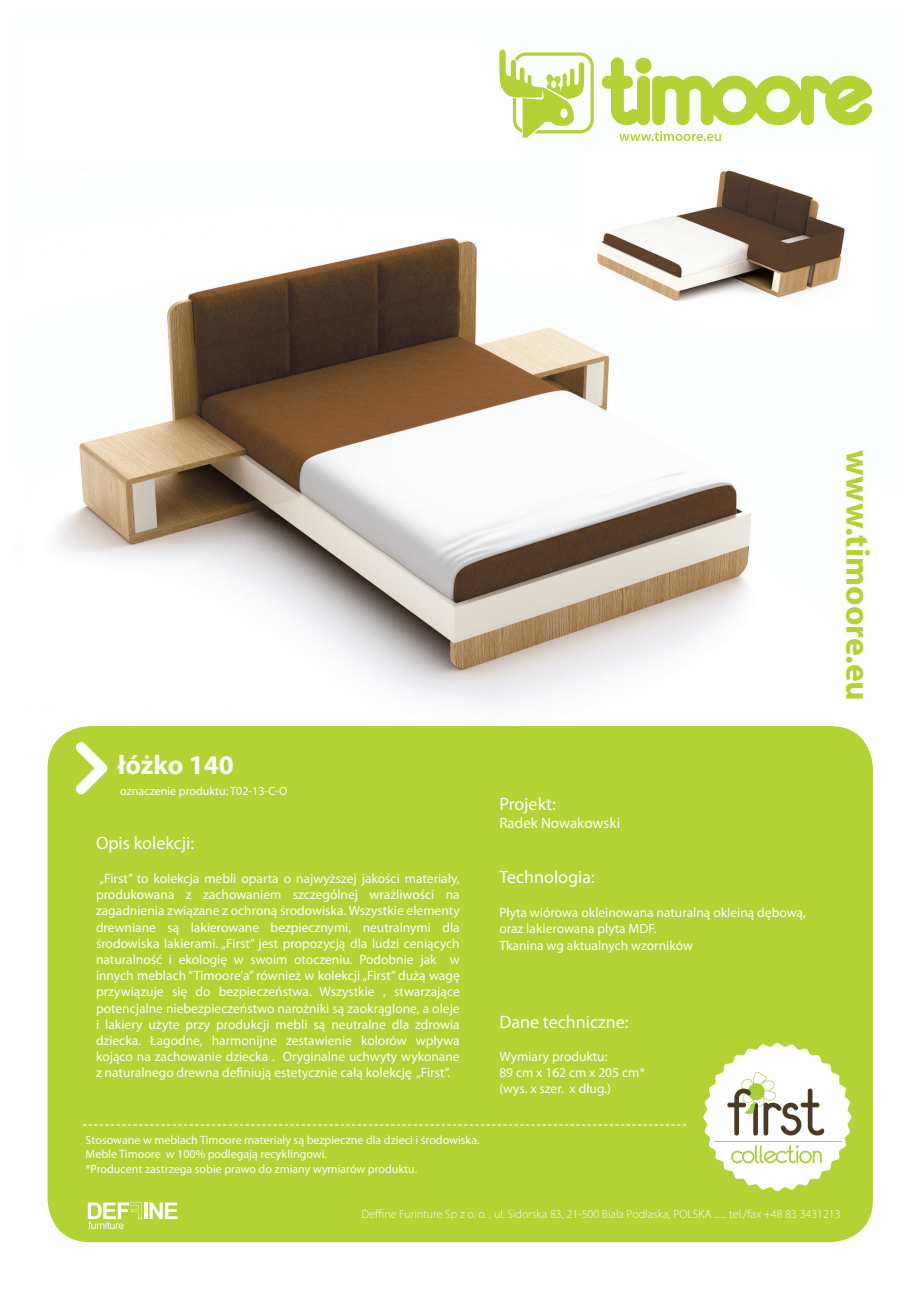
<style>
.page{position:relative;width:919px;height:1289px;background:#fff}
.page>*{position:absolute;margin:0;border:0;box-sizing:border-box;transform-origin:0 0}
.t1{font:700 33.75px "Myriad Pro";color:#b3d234}
.t2{font:700 27px "Myriad Pro";color:#fff}
.t3{font:18px "Myriad Pro";color:#fff}
.t4{font:15px "Myriad Pro";color:#fff}
.t5{font:13.5px/16.2px "Myriad Pro";color:#fff;text-align:justify}
.t6{font:12px "Myriad Pro";color:#fff}
.t7{font:300 12px "Myriad Pro";color:#fff}
</style>
<div class="page">
<img style="left:47px;top:49px;width:826px;height:731px">
<div style="left:48px;top:726px;width:824px;height:516px;background:#b3d234;border-radius:43px"></div>
<svg style="left:83px;top:1124px;width:603px;height:1px"></svg>
<svg style="left:76px;top:742px;width:31px;height:52px"></svg>
<svg style="left:703px;top:1043px;width:148px;height:148px"></svg>
<svg style="left:601px;top:58px;width:271px;height:67px"></svg>
<svg style="left:499px;top:50px;width:94px;height:88px"></svg>
<svg style="left:619px;top:131px;width:102px;height:10px"></svg>
<hr style="left:144px;top:1202px;width:3px;height:16px;background:#fff">
<svg style="left:149px;top:1202px;width:28px;height:16px"></svg>
<svg style="left:88px;top:1202px;width:54px;height:26px"></svg>
<p class="t2" style="left:118px;top:747px;width:117px">łóżko 140</p>
<p class="t6" style="left:120px;top:783px;width:169px">oznaczenie produktu: T02-13-C-O</p>
<p class="t3" style="left:499px;top:792px;width:58px">Projekt:</p>
<p class="t4" style="left:499px;top:813px;width:122px">Radek Nowakowski</p>
<p class="t3" style="left:96px;top:831px;width:100px">Opis kolekcji:</p>
<p class="t5" style="left:96px;top:870px;width:365px">„First” to kolekcja mebli oparta o najwyższej jakości materiały, produkowana z zachowaniem szczególnej wrażliwości na zagadnienia związane z ochroną środowiska. Wszystkie elementy drewniane są lakierowane bezpiecznymi, neutralnymi dla środowiska lakierami. „First” jest propozycją dla ludzi ceniących naturalność i ekologię w swoim otoczeniu. Podobnie jak w innych meblach “Timoore’a” również w kolekcji „First” dużą wagę przywiązuje się do bezpieczeństwa. Wszystkie , stwarzające potencjalne niebezpieczeństwo narożniki są zaokrąglone, a oleje i lakiery użyte przy produkcji mebli są neutralne dla zdrowia dziecka. Łagodne, harmonijne zestawienie kolorów wpływa kojąco na zachowanie dziecka . Oryginalne uchwyty wykonane z naturalnego drewna definiują estetycznie całą kolekcję „First”.</p>
<p class="t3" style="left:499px;top:865px;width:97px">Technologia:</p>
<p class="t5" style="left:499px;top:904px;width:308px">Płyta wiórowa okleinowana naturalną okleiną dębową,</p>
<p class="t5" style="left:499px;top:920px;width:158px">oraz lakierowana płyta MDF.</p>
<p class="t5" style="left:499px;top:936px;width:195px">Tkanina wg aktualnych wzorników</p>
<p class="t3" style="left:499px;top:1011px;width:131px">Dane techniczne:</p>
<p class="t5" style="left:499px;top:1047px;width:110px">Wymiary produktu:</p>
<p class="t5" style="left:499px;top:1064px;width:147px">89 cm x 162 cm x 205 cm*</p>
<p class="t5" style="left:499px;top:1080px;width:113px">(wys. x szer. x dług.)</p>
<p class="t1" style="left:879px;top:450px;width:252px;rotate:90deg">www.timoore.eu</p>
<p class="t6" style="left:86px;top:1132px;width:395px">Stosowane w meblach Timoore materiały są bezpieczne dla dzieci i środowiska.</p>
<p class="t6" style="left:86px;top:1146px;width:243px">Meble Timoore w 100% podlegają recyklingowi.</p>
<p class="t6" style="left:86px;top:1161px;width:333px">*Producent zastrzega sobie prawo do zmiany wymiarów produktu.</p>
<p class="t7" style="left:361px;top:1207px;width:480px">Deffine Furinture Sp z o. o. , ul. Sidorska 83, 21-500 Biała Podlaska, POLSKA ...... tel./fax +48 83 3431213</p>
</div>
